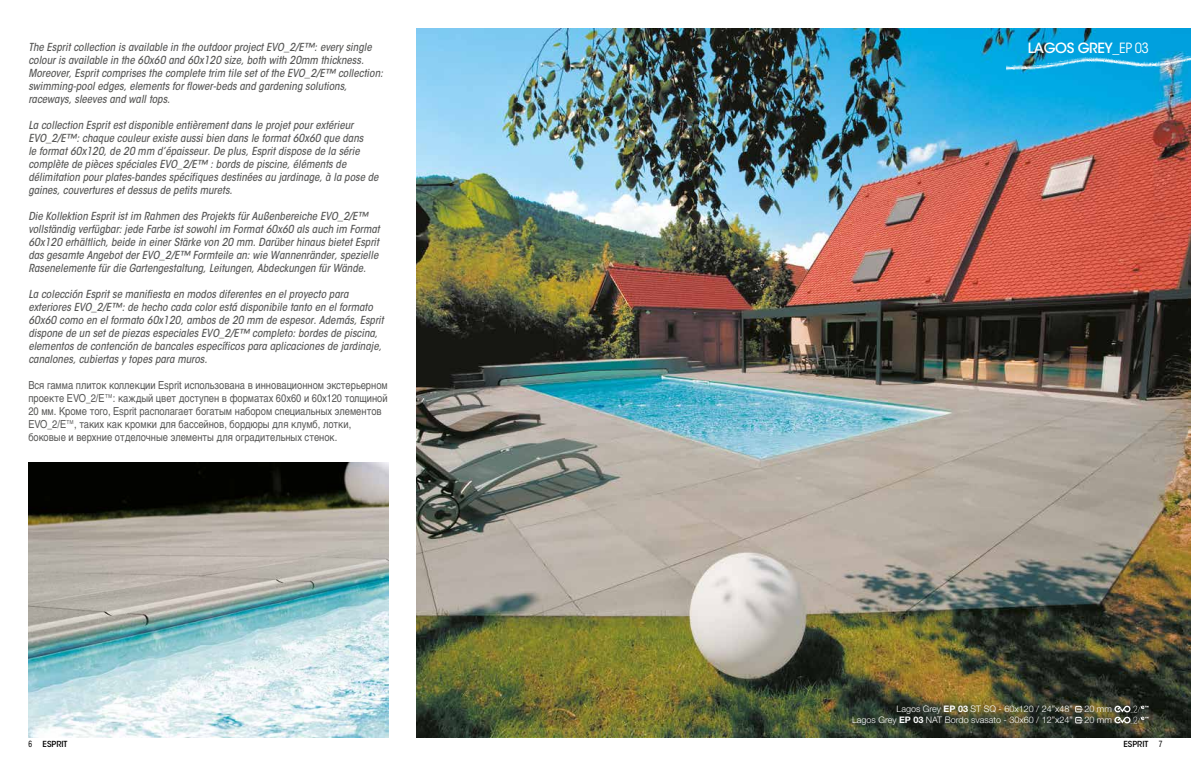
<style>
.page{position:relative;width:1191px;height:766px;background:#fff}
.page>*{position:absolute;margin:0;border:0;box-sizing:border-box;transform-origin:0 0}
.t1{font:500 14px "ITC Avant Garde Std";letter-spacing:-.03em;color:#fff}
.t2{font:italic 500 condensed 11px/13px "ITC Avant Garde Std";color:#575756}
.t3{font:11px/13px "Helvetica Cyr Upright";color:#575756;scale:.85 1}
.t4{font:300 9px "Helvetica Neue LT Std";color:#fff}
.t5{font:500 8.3px "ITC Avant Garde Std";color:#000}
.s1{font-weight:400;font-stretch:condensed}
.s2{font-weight:700}
.s3{font-family:"Helvetica Neue LT Std";font-weight:400;font-stretch:condensed;font-size:9px}
</style>
<div class="page">
<img style="left:417px;top:28px;width:774px;height:709px">
<img style="left:28px;top:463px;width:360px;height:274px">
<div style="left:1075px;top:705px;width:6px;height:7px;border:1px solid #fff"></div>
<div style="left:1075px;top:716px;width:6px;height:7px;border:1px solid #fff"></div>
<svg style="left:1114px;top:705px;width:34px;height:18px"></svg>
<img style="left:1006px;top:47px;width:185px;height:96px">
<p class="t2" style="left:28px;top:40px;width:356px">The Esprit collection is available in the outdoor project EVO_2/E™: every single colour is available in the 60x60 and 60x120 size, both with 20mm thickness.<br>Moreover, Esprit comprises the complete trim tile set of the EVO_2/E™ collection: swimming-pool edges, elements for flower-beds and gardening solutions, raceways, sleeves and wall tops.</p>
<p class="t2" style="left:28px;top:118px;width:352px">La collection Esprit est disponible entièrement dans le projet pour extérieur EVO_2/E™: chaque couleur existe aussi bien dans le format 60x60 que dans<br>le format 60x120, de 20 mm d’épaisseur. De plus, Esprit dispose de la série complète de pièces spéciales EVO_2/E™ : bords de piscine, éléments de délimitation pour plates-bandes spécifiques destinées au jardinage, à la pose de gaines, couvertures et dessus de petits murets.</p>
<p class="t2" style="left:28px;top:209px;width:353px">Die Kollektion Esprit ist im Rahmen des Projekts für Außenbereiche EVO_2/E™ vollständig verfügbar: jede Farbe ist sowohl im Format 60x60 als auch im Format 60x120 erhältlich, beide in einer Stärke von 20 mm. Darüber hinaus bietet Esprit das gesamte Angebot der EVO_2/E™ Formteile an: wie Wannenränder, spezielle Rasenelemente für die Gartengestaltung, Leitungen, Abdeckungen für Wände.</p>
<p class="t2" style="left:28px;top:287px;width:357px">La colección Esprit se manifiesta en modos diferentes en el proyecto para exteriores EVO_2/E™: de hecho cada color está disponibile tanto en el formato 60x60 como en el formato 60x120, ambos de 20 mm de espesor. Además, Esprit dispone de un set de piezas especiales EVO_2/E™ completo: bordes de piscina, elementos de contención de bancales específicos para aplicaciones de jardinaje, canalones, cubiertas y topes para muros.</p>
<p class="t3" style="left:28px;top:378px;width:424px">Вся гамма плиток коллекции Esprit использована в инновационном экстерьерном проекте EVO_2/E™: каждый цвет доступен в форматах 60x60 и 60x120 толщиной 20 мм. Кроме того, Esprit располагает богатым набором специальных элементов EVO_2/E™, таких как кромки для бассейнов, бордюры для клумб, лотки, боковые и верхние отделочные элементы для оградительных стенок.</p>
<p class="t1" style="left:1028px;top:39px;width:122px">LAGOS GREY<span class="s1">_EP 03</span></p>
<p class="t4" style="left:896px;top:703px;width:178px">Lagos Grey <span class="s2">EP 03</span> ST SQ - 60x120 / 24”x48”</p>
<p class="t4" style="left:1084px;top:703px;width:29px">20 mm</p>
<p class="t4" style="left:852px;top:714px;width:222px">Lagos Grey <span class="s2">EP 03</span> NAT Bordo svasato - 30x60 / 12”x24”</p>
<p class="t4" style="left:1084px;top:714px;width:29px">20 mm</p>
<p class="t5" style="left:28px;top:738px;width:41px"><span class="s3">6</span> ESPRIT</p>
<p class="t5" style="left:1123px;top:738px;width:41px">ESPRIT <span class="s3">7</span></p>
</div>
